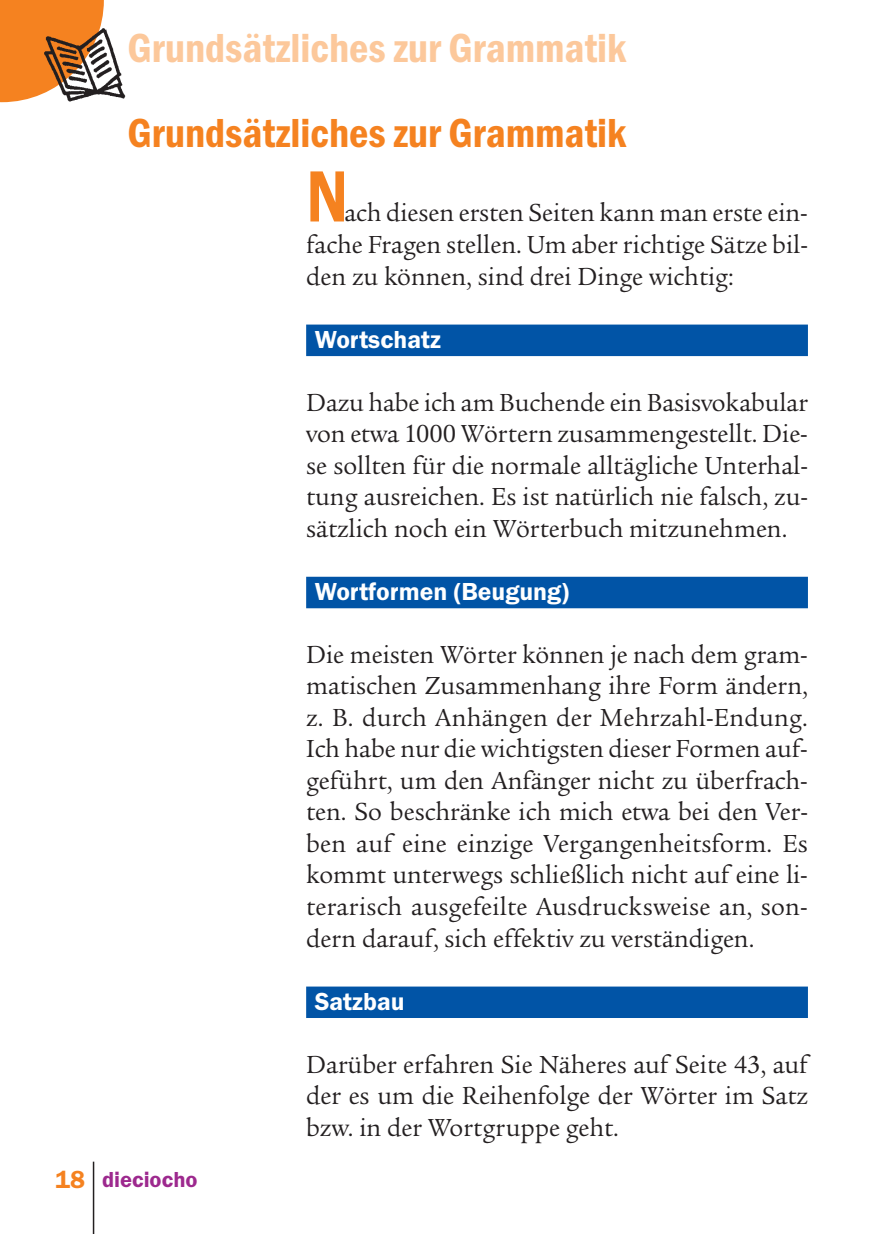
<style>
.page{position:relative;width:893px;height:1234px;background:#fff}
.page>*{position:absolute;margin:0;border:0;box-sizing:border-box;transform-origin:0 0}
.t1{font:600 condensed 75px "Franklin Got Itc T";color:#f58220}
.t2{font:600 condensed 42px "Franklin Got Itc T";color:#fcc89b}
.t3{font:600 condensed 42px "Franklin Got Itc T";color:#f58220}
.t4{font:25.5px/31.5px "Legacy Ser Itc T";color:#231f20;text-align:justify;scale:.96 1}
.t5{font:600 25.5px "Franklin Got Itc T";color:#fff}
.t6{font:600 22.5px "Franklin Got Itc T";color:#9d298e}
.s1{font-size:25.5px;color:#f58220}
</style>
<div class="page">
<div style="left:0;top:0;width:104px;height:102px;background:#f58220"></div>
<div style="left:306px;top:324px;width:502px;height:32px;background:#0154a6"></div>
<div style="left:306px;top:576px;width:502px;height:32px;background:#0154a6"></div>
<div style="left:306px;top:986px;width:502px;height:31px;background:#0154a6"></div>
<img style="left:43px;top:27px;width:83px;height:75px">
<hr style="left:93px;top:1161px;width:1px;height:72px;background:#231f20">
<h2 class="t2" style="left:128px;top:34px;width:500px">Grundsätzliches zur Grammatik</h2>
<h2 class="t3" style="left:128px;top:119px;width:500px">Grundsätzliches zur Grammatik</h2>
<h1 class="t1" style="left:306px;top:171px;width:44px">N</h1>
<p class="t4" style="left:306px;top:200px;width:524px;text-indent:38px">ach diesen ersten Seiten kann man erste ein&shy;fache Fragen stellen. Um aber richtige Sätze bil&shy;den zu können, sind drei Dinge wichtig:</p>
<p class="t5" style="left:315px;top:330px;width:128px">Wortschatz</p>
<p class="t4" style="left:306px;top:389px;width:524px">Dazu habe ich am Buchende ein Basisvokabular von etwa 1000 Wörtern zusammengestellt. Die&shy;se sollten für die normale alltägliche Unterhal&shy;tung ausreichen. Es ist natürlich nie falsch, zu&shy;sätzlich noch ein Wörterbuch mitzunehmen.</p>
<p class="t5" style="left:315px;top:582px;width:256px">Wortformen (Beugung)</p>
<p class="t4" style="left:306px;top:641px;width:524px">Die meisten Wörter können je nach dem gram&shy;matischen Zusammenhang ihre Form ändern, z. B. durch Anhängen der Mehrzahl-Endung.<br>Ich habe nur die wichtigsten dieser Formen auf&shy;geführt, um den Anfänger nicht zu überfrach&shy;ten. So beschränke ich mich etwa bei den Ver&shy;ben auf eine einzige Vergangenheitsform. Es kommt unterwegs schließlich nicht auf eine li&shy;terarisch ausgefeilte Ausdrucksweise an, son&shy;dern darauf, sich effektiv zu verständigen.</p>
<p class="t5" style="left:315px;top:992px;width:91px">Satzbau</p>
<p class="t6" style="left:55px;top:1172px;width:144px"><span class="s1">18</span> dieciocho</p>
<p class="t4" style="left:306px;top:1050px;width:524px">Darüber erfahren Sie Näheres auf Seite 43, auf der es um die Reihenfolge der Wörter im Satz bzw. in der Wortgruppe geht.</p>
</div>
